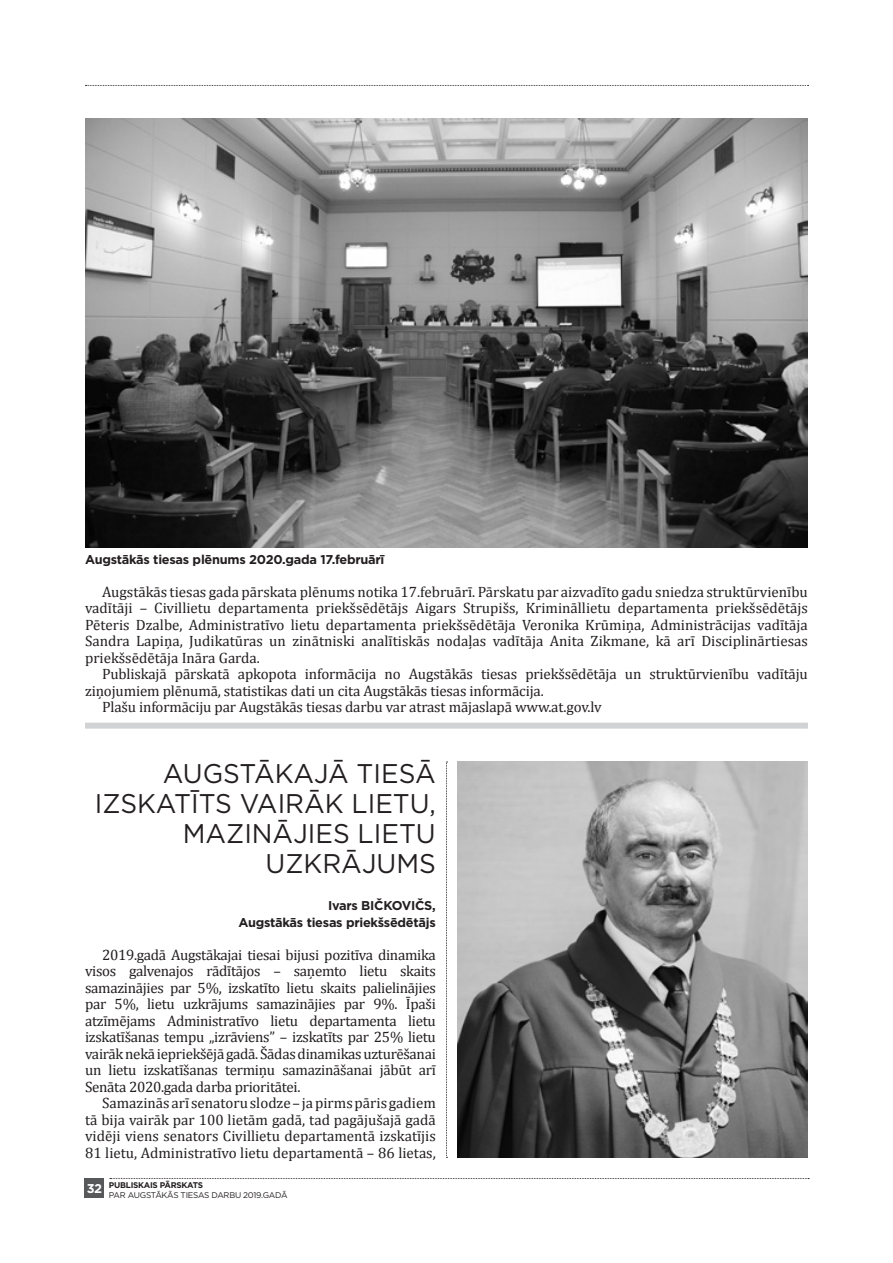
<style>
.page{position:relative;width:893px;height:1263px;background:#fff}
.page>*{position:absolute;margin:0;border:0;box-sizing:border-box;transform-origin:0 0}
.t1{font:27px/30px "Gotham";color:#231f20;text-align:right}
.t2{font:15px/16.5px "Cambria";letter-spacing:-.01em;color:#231f20;text-align:justify}
.t3{font:700 12.75px/16.5px "Gotham";letter-spacing:-.02em;color:#231f20;text-align:right}
.t4{font:700 12.75px "Gotham";color:#fff}
.t5{font:8.25px "Gotham";letter-spacing:-.03em;color:#231f20}
.t6{font:700 8.25px "Gotham";letter-spacing:-.03em;color:#231f20}
</style>
<div class="page">
<svg style="left:85px;top:85px;width:723px;height:1px"></svg>
<svg style="left:110px;top:1178px;width:699px;height:1px"></svg>
<div style="left:85px;top:1178px;width:19px;height:19px;background:#57585a"></div>
<img style="left:85px;top:118px;width:723px;height:429px">
<img style="left:457px;top:762px;width:351px;height:396px">
<svg style="left:446px;top:762px;width:1px;height:396px"></svg>
<div style="left:85px;top:723px;width:723px;height:6px;background:#d1d2d4"></div>
<p class="t3" style="left:85px;top:551px;width:301px">Augstākās tiesas plēnums 2020.gada 17.februārī</p>
<p class="t2" style="left:85px;top:583px;width:724px;text-indent:17px">Augstākās tiesas gada pārskata plēnums notika 17.februārī. Pārskatu par aizvadīto gadu sniedza struktūrvienību vadītāji – Civillietu departamenta priekšsēdētājs Aigars Strupišs, Krimināllietu departamenta priekšsēdētājs Pēteris Dzalbe, Administratīvo lietu departamenta priekšsēdētāja Veronika Krūmiņa, Administrācijas vadītāja Sandra Lapiņa, Judikatūras un zinātniski analītiskās nodaļas vadītāja Anita Zikmane, kā arī Disciplinārtiesas priekšsēdētāja Ināra Garda.</p>
<p class="t2" style="left:102px;top:666px;width:707px">Publiskajā pārskatā apkopota informācija no Augstākās tiesas priekšsēdētāja un struktūrvienību vadītāju</p>
<p class="t2" style="left:85px;top:682px;width:460px">ziņojumiem plēnumā, statistikas dati un cita Augstākās tiesas informācija.</p>
<p class="t2" style="left:102px;top:699px;width:501px">Plašu informāciju par Augstākās tiesas darbu var atrast mājaslapā www.at.gov.lv</p>
<h1 class="t1" style="left:95px;top:758px;width:342px">AUGSTĀKAJĀ T IESĀ<br>IZSKATĪTS VAIRĀK L IETU,<br>MAZINĀJIES LIETU<br>UZKRĀJUMS</h1>
<p class="t3" style="left:328px;top:897px;width:83px">Ivars Bičkovičs</p>
<p class="t3" style="left:238px;top:897px;width:199px">,<br>Augstākās tiesas priekšsēdētājs</p>
<p class="t2" style="left:85px;top:946px;width:352px;text-indent:17px">2019.gadā Augstākajai tiesai bijusi pozitīva dinamika visos galvenajos rādītājos – saņemto lietu skaits samazinājies par 5%, izskatīto lietu skaits palielinājies par 5%, lietu uzkrājums samazinājies par 9%. Īpaši atzīmējams Administratīvo lietu departamenta lietu izskatīšanas tempu „izrāviens” – izskatīts par 25% lietu vairāk nekā iepriekšējā gadā. Šādas dinamikas uzturēšanai un lietu izskatīšanas termiņu samazināšanai jābūt arī Senāta 2020.gada darba prioritātei.</p>
<p class="t2" style="left:85px;top:1095px;width:352px;text-indent:17px">Samazinās arī senatoru slodze – ja pirms pāris gadiem tā bija vairāk par 100 lietām gadā, tad pagājušajā gadā vidēji viens senators Civillietu departamentā izskatījis 81 lietu, Administratīvo lietu departamentā – 86 lietas,</p>
<p class="t4" style="left:87px;top:1180px;width:17px">32</p>
<p class="t6" style="left:109px;top:1180px;width:96px">Publiskais pārskats</p>
<p class="t5" style="left:109px;top:1189px;width:180px">PAR AUGSTĀKĀS TIESAS DARBU 2019.GADĀ</p>
</div>
